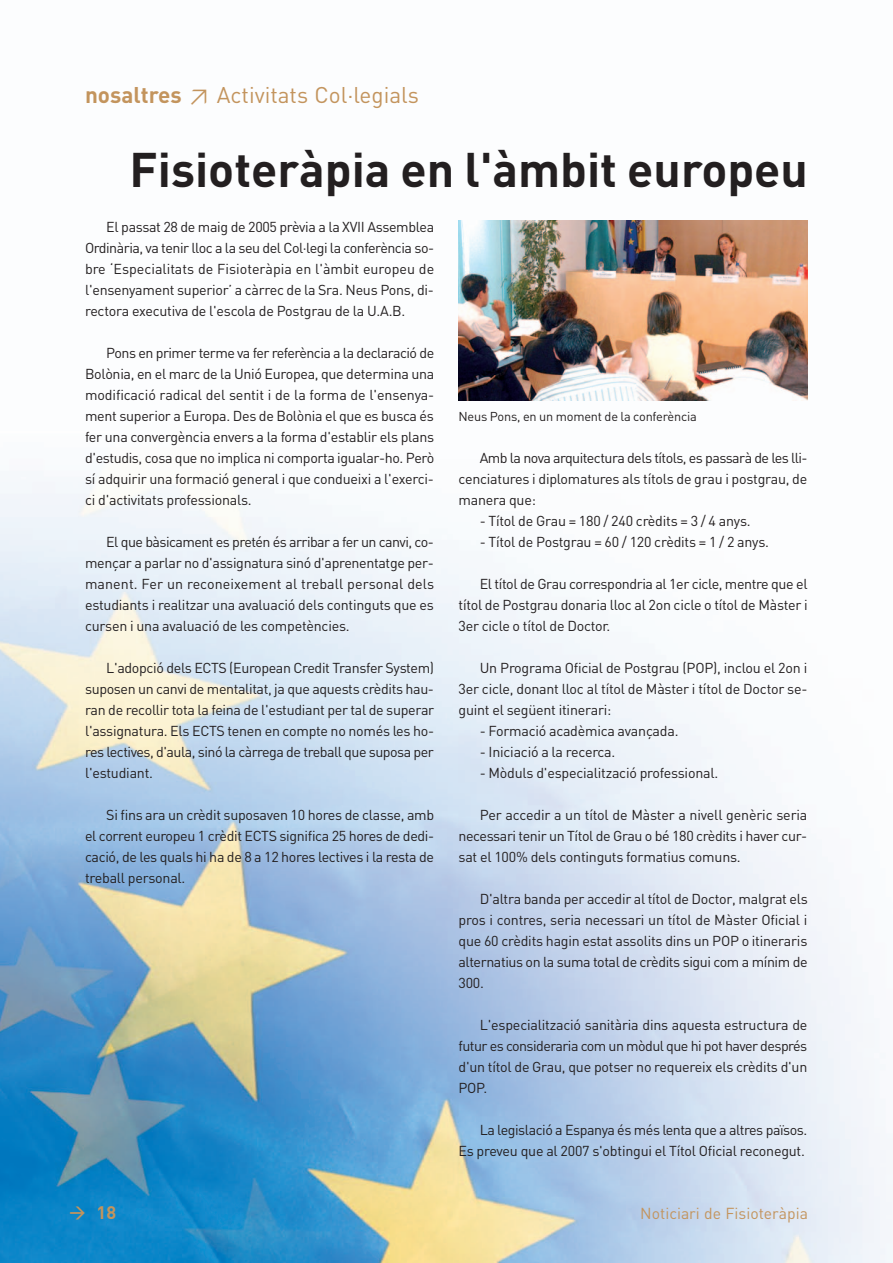
<style>
.page{position:relative;width:893px;height:1263px;background:#fff}
.page>*{position:absolute;margin:0;border:0;box-sizing:border-box;transform-origin:0 0}
.t1{font:700 48px "DIN";color:#231f20}
.t2{font:22.5px "DIN";color:#c3945d}
.t3{font:700 18px "DIN";color:#c3945d}
.t4{font:15.75px "DIN";color:#c3945d}
.t5{font:14.25px/21px "DIN";letter-spacing:-.015em;color:#231f20;text-align:justify}
.t6{font:12.75px "DIN";letter-spacing:-.015em;color:#231f20}
.s1{font-weight:700}
</style>
<div class="page">
<img style="left:0;top:400px;width:892px;height:863px">
<img style="left:458px;top:220px;width:350px;height:180px">
<svg style="left:70px;top:1206px;width:15px;height:13px"></svg>
<h2 class="t2" style="left:85px;top:82px;width:336px"><span class="s1">nosaltres</span> ≥ Activitats Col·legials</h2>
<h1 class="t1" style="left:129px;top:142px;width:680px">Fisioteràpia en l'àmbit europeu</h1>
<p class="t5" style="left:85px;top:217px;width:351px;text-indent:21px">El passat 28 de maig de 2005 prèvia a la XVII Assemblea Ordinària, va tenir lloc a la seu del Col·legi la conferència so&shy;bre ‘Especialitats de Fisioteràpia en l'àmbit europeu de l'ensenyament superior’ a càrrec de la Sra. Neus Pons, di&shy;rectora executiva de l'escola de Postgrau de la U.A.B.</p>
<p class="t5" style="left:85px;top:343px;width:351px;text-indent:21px">Pons en primer terme va fer referència a la declaració de Bolònia, en el marc de la Unió Europea, que determina una modificació radical del sentit i de la forma de l'ensenya&shy;ment superior a Europa. Des de Bolònia el que es busca és fer una convergència envers a la forma d'establir els plans d'estudis, cosa que no implica ni comporta igualar-ho. Però sí adquirir una formació general i que condueixi a l'exerci&shy;ci d'activitats professionals.</p>
<p class="t5" style="left:85px;top:532px;width:351px;text-indent:21px">El que bàsicament es pretén és arribar a fer un canvi, co&shy;mençar a parlar no d'assignatura sinó d'aprenentatge per&shy;manent. Fer un reconeixement al treball personal dels estudiants i realitzar una avaluació dels continguts que es cursen i una avaluació de les competències.</p>
<p class="t5" style="left:85px;top:658px;width:351px;text-indent:21px">L'adopció dels ECTS (European Credit Transfer System) suposen un canvi de mentalitat, ja que aquests crèdits hau&shy;ran de recollir tota la feina de l'estudiant per tal de superar l'assignatura. Els ECTS tenen en compte no només les ho&shy;res lectives, d'aula, sinó la càrrega de treball que suposa per l'estudiant.</p>
<p class="t5" style="left:85px;top:805px;width:351px;text-indent:21px">Si fins ara un crèdit suposaven 10 hores de classe, amb el corrent europeu 1 crèdit ECTS significa 25 hores de dedi&shy;cació, de les quals hi ha de 8 a 12 hores lectives i la resta de treball personal.</p>
<p class="t6" style="left:458px;top:409px;width:240px">Neus Pons, en un moment de la conferència</p>
<p class="t5" style="left:458px;top:448px;width:351px;text-indent:21px">Amb la nova arquitectura dels títols, es passarà de les lli&shy;cenciatures i diplomatures als títols de grau i postgrau, de manera que:</p>
<p class="t5" style="left:480px;top:511px;width:272px">- Títol de Grau = 180 / 240 crèdits = 3 / 4 anys.</p>
<p class="t5" style="left:480px;top:532px;width:291px">- Títol de Postgrau = 60 / 120 crèdits = 1 / 2 anys.</p>
<p class="t5" style="left:458px;top:574px;width:351px;text-indent:21px">El títol de Grau correspondria al 1er cicle, mentre que el títol de Postgrau donaria lloc al 2on cicle o títol de Màster i 3er cicle o títol de Doctor.</p>
<p class="t5" style="left:458px;top:658px;width:350px;text-indent:21px">Un Programa Oficial de Postgrau (POP), inclou el 2on i 3er cicle, donant lloc al títol de Màster i títol de Doctor se&shy;guint el següent itinerari:</p>
<p class="t5" style="left:480px;top:721px;width:200px">- Formació acadèmica avançada.</p>
<p class="t5" style="left:480px;top:742px;width:137px">- Iniciació a la recerca.</p>
<p class="t5" style="left:480px;top:763px;width:240px">- Mòduls d'especialització professional.</p>
<p class="t5" style="left:458px;top:805px;width:350px;text-indent:21px">Per accedir a un títol de Màster a nivell genèric seria necessari tenir un Títol de Grau o bé 180 crèdits i haver cur&shy;sat el 100% dels continguts formatius comuns.</p>
<p class="t5" style="left:458px;top:889px;width:351px;text-indent:21px">D'altra banda per accedir al títol de Doctor, malgrat els pros i contres, seria necessari un títol de Màster Oficial i que 60 crèdits hagin estat assolits dins un POP o itineraris alternatius on la suma total de crèdits sigui com a mínim de 300.</p>
<p class="t5" style="left:458px;top:1015px;width:350px;text-indent:21px">L'especialització sanitària dins aquesta estructura de futur es consideraria com un mòdul que hi pot haver després d'un títol de Grau, que potser no requereix els crèdits d'un POP.</p>
<p class="t5" style="left:458px;top:1120px;width:350px;text-align:right">La legislació a Espanya és més lenta que a altres països.<br>Es preveu que al 2007 s'obtingui el Títol Oficial reconegut.</p>
<p class="t3" style="left:97px;top:1202px;width:21px">18</p>
<p class="t4" style="left:640px;top:1204px;width:169px">Noticiari de Fisioteràpia</p>
</div>
